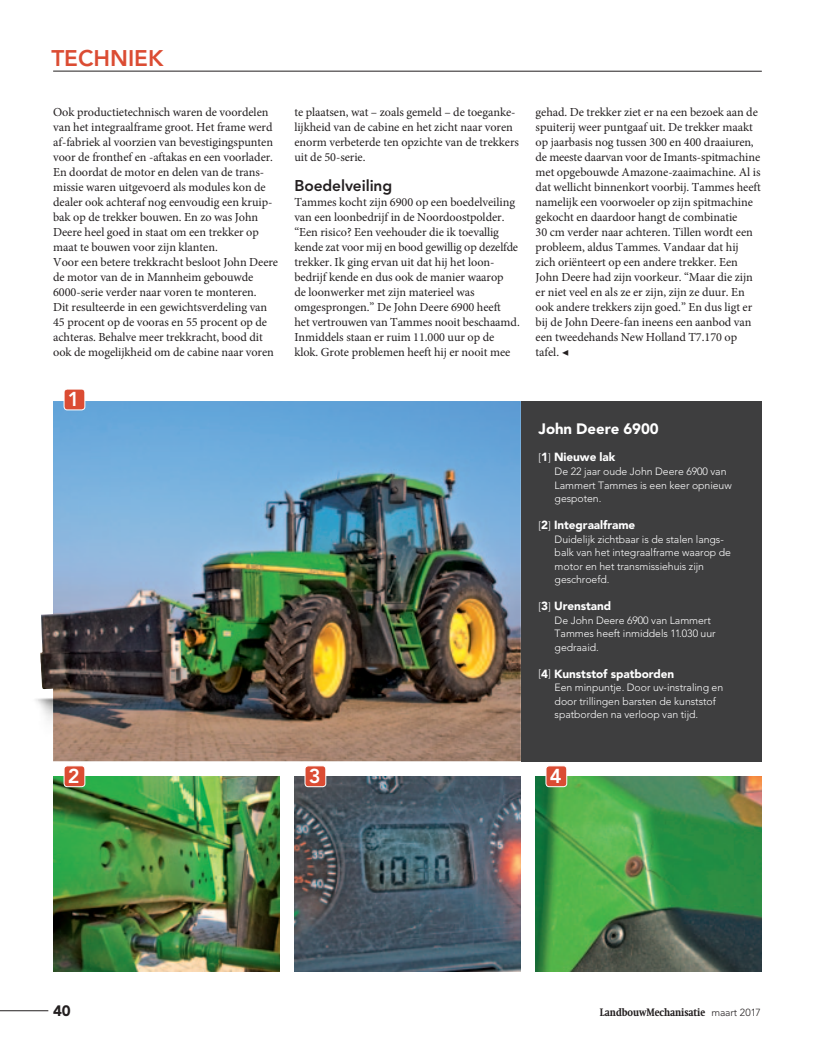
<style>
.page{position:relative;width:815px;height:1046px;background:#fff}
.page>*{position:absolute;margin:0;border:0;box-sizing:border-box;transform-origin:0 0}
.t1{font:800 22.5px "Avenir LT Std";color:#db4c33}
.t2{font:800 20px "Avenir LT Std";color:#fff}
.t3{font:800 15.5px "Avenir LT Std";letter-spacing:-.005em;color:#231f20}
.t4{font:900 15px "Avenir LT Std";letter-spacing:-.005em;color:#fff}
.t5{font:900 15px "Avenir LT Std";color:#231f20}
.t6{font:12.25px/15px "Minion Pro";letter-spacing:-.005em;color:#231f20}
.t7{font:900 11.75px "Avenir LT Std";letter-spacing:-.005em;color:#fff}
.t8{font:300 10.5px/13.5px "Avenir LT Std";letter-spacing:-.005em;color:#fff}
.t9{font:800 10.5px "Swift";letter-spacing:-.005em;color:#231f20;scale:.83 1}
.s1{font-weight:300;font-size:10.5px}
.s2{font-family:"Avenir LT Std";font-weight:300;font-size:10.25px}
</style>
<div class="page">
<hr style="left:53px;top:71px;width:709px;height:1px;background:#231f20">
<hr style="left:0;top:1010px;width:48px;height:1px;background:#231f20">
<div style="left:521px;top:401px;width:241px;height:360px;background:#3e3e3f"></div>
<img style="left:40px;top:401px;width:481px;height:360px">
<img style="left:535px;top:776px;width:227px;height:195px">
<img style="left:294px;top:776px;width:227px;height:195px">
<img style="left:53px;top:776px;width:227px;height:195px">
<div style="left:64px;top:765px;width:21px;height:21px;background:#db4c33;border-radius:3px"></div>
<div style="left:64px;top:765px;width:21px;height:21px;border:1px solid #fff;border-radius:3px"></div>
<div style="left:64px;top:389px;width:21px;height:21px;background:#db4c33;border-radius:3px"></div>
<div style="left:64px;top:388px;width:21px;height:22px;border:1px solid #fff;border-radius:3px"></div>
<div style="left:305px;top:765px;width:21px;height:21px;background:#db4c33;border-radius:3px"></div>
<div style="left:305px;top:765px;width:21px;height:21px;border:1px solid #fff;border-radius:3px"></div>
<div style="left:546px;top:765px;width:21px;height:21px;background:#db4c33;border-radius:3px"></div>
<div style="left:546px;top:765px;width:21px;height:21px;border:1px solid #fff;border-radius:3px"></div>
<img style="left:35px;top:661px;width:109px;height:86px">
<h1 class="t1" style="left:51px;top:44px;width:114px">techniek</h1>
<p class="t6" style="left:53px;top:104px;width:227px">Ook productietechnisch waren de voordelen van het integraalframe groot. Het frame werd af-fabriek al voorzien van bevestigingspunten voor de fronthef en -aftakas en een voorlader.<br>En doordat de motor en delen van de trans&shy;missie waren uitgevoerd als modules kon de dealer ook achteraf nog eenvoudig een kruip&shy;bak op de trekker bouwen. En zo was John Deere heel goed in staat om een trekker op maat te bouwen voor zijn klanten.<br>Voor een betere trekkracht besloot John Deere de motor van de in Mannheim gebouwde 6000-serie verder naar voren te monteren.<br>Dit resulteerde in een gewichtsverdeling van 45 procent op de vooras en 55 procent op de achteras. Behalve meer trekkracht, bood dit ook de mogelijkheid om de cabine naar voren</p>
<p class="t6" style="left:294px;top:104px;width:226px">te plaatsen, wat – zoals gemeld – de toeganke&shy;lijkheid van de cabine en het zicht naar voren enorm verbeterde ten opzichte van de trekkers uit de 50-serie.</p>
<p class="t3" style="left:294px;top:176px;width:99px">Boedelveiling</p>
<p class="t6" style="left:294px;top:194px;width:227px">Tammes kocht zijn 6900 op een boedelveiling van een loonbedrijf in de Noordoostpolder. “Een risico? Een veehouder die ik toevallig kende zat voor mij en bood gewillig op dezelfde trekker. Ik ging ervan uit dat hij het loon&shy;bedrijf kende en dus ook de manier waarop<br>de loonwerker met zijn materieel was omgesprongen.” De John Deere 6900 heeft<br>het vertrouwen van Tammes nooit beschaamd.<br>Inmiddels staan er ruim 11.000 uur op de klok. Grote problemen heeft hij er nooit mee</p>
<h2 class="t2" style="left:68px;top:387px;width:13px">1</h2>
<p class="t6" style="left:536px;top:104px;width:227px">gehad. De trekker ziet er na een bezoek aan de spuiterij weer puntgaaf uit. De trekker maakt op jaarbasis nog tussen 300 en 400 draaiuren, de meeste daarvan voor de Imants-spitmachine met opgebouwde Amazone-zaaimachine. Al is dat wellicht binnenkort voorbij. Tammes heeft namelijk een voorwoeler op zijn spitmachine gekocht en daardoor hangt de combinatie<br>30 cm verder naar achteren. Tillen wordt een probleem, aldus Tammes. Vandaar dat hij zich oriënteert op een andere trekker. Een John Deere had zijn voorkeur. “Maar die zijn er niet veel en als ze er zijn, zijn ze duur. En ook andere trekkers zijn goed.” En dus ligt er bij de John Deere-fan ineens een aanbod van een tweedehands New Holland T7.170 op tafel. ◀</p>
<p class="t4" style="left:539px;top:420px;width:122px">John Deere 6900</p>
<p class="t7" style="left:539px;top:450px;width:78px"><span class="s1">[</span>1<span class="s1">]</span> Nieuwe lak</p>
<p class="t8" style="left:555px;top:464px;width:179px">De 22 jaar oude John Deere 6900 van<br>Lammert Tammes is een keer opnieuw gespoten.</p>
<p class="t7" style="left:539px;top:517px;width:98px"><span class="s1">[</span>2<span class="s1">]</span> Integraalframe</p>
<p class="t8" style="left:555px;top:532px;width:178px">Duidelijk zichtbaar is de stalen langs&shy;balk van het integraalframe waarop de motor en het transmissiehuis zijn geschroefd.</p>
<p class="t7" style="left:539px;top:598px;width:74px"><span class="s1">[</span>3<span class="s1">]</span> Urenstand</p>
<p class="t8" style="left:555px;top:613px;width:163px">De John Deere 6900 van Lammert<br>Tammes heeft inmiddels 11.030 uur gedraaid.</p>
<p class="t7" style="left:539px;top:666px;width:137px"><span class="s1">[</span>4<span class="s1">]</span> Kunststof spatborden</p>
<p class="t8" style="left:555px;top:680px;width:170px">Een minpuntje. Door uv-instraling en door trillingen barsten de kunststof spatborden na verloop van tijd.</p>
<h2 class="t2" style="left:68px;top:764px;width:13px">2</h2>
<h2 class="t2" style="left:309px;top:764px;width:13px">3</h2>
<h2 class="t2" style="left:550px;top:764px;width:13px">4</h2>
<p class="t5" style="left:53px;top:1001px;width:19px">40</p>
<p class="t9" style="left:600px;top:1006px;width:195px">LandbouwMechanisatie <span class="s2">maart 2017</span></p>
</div>
